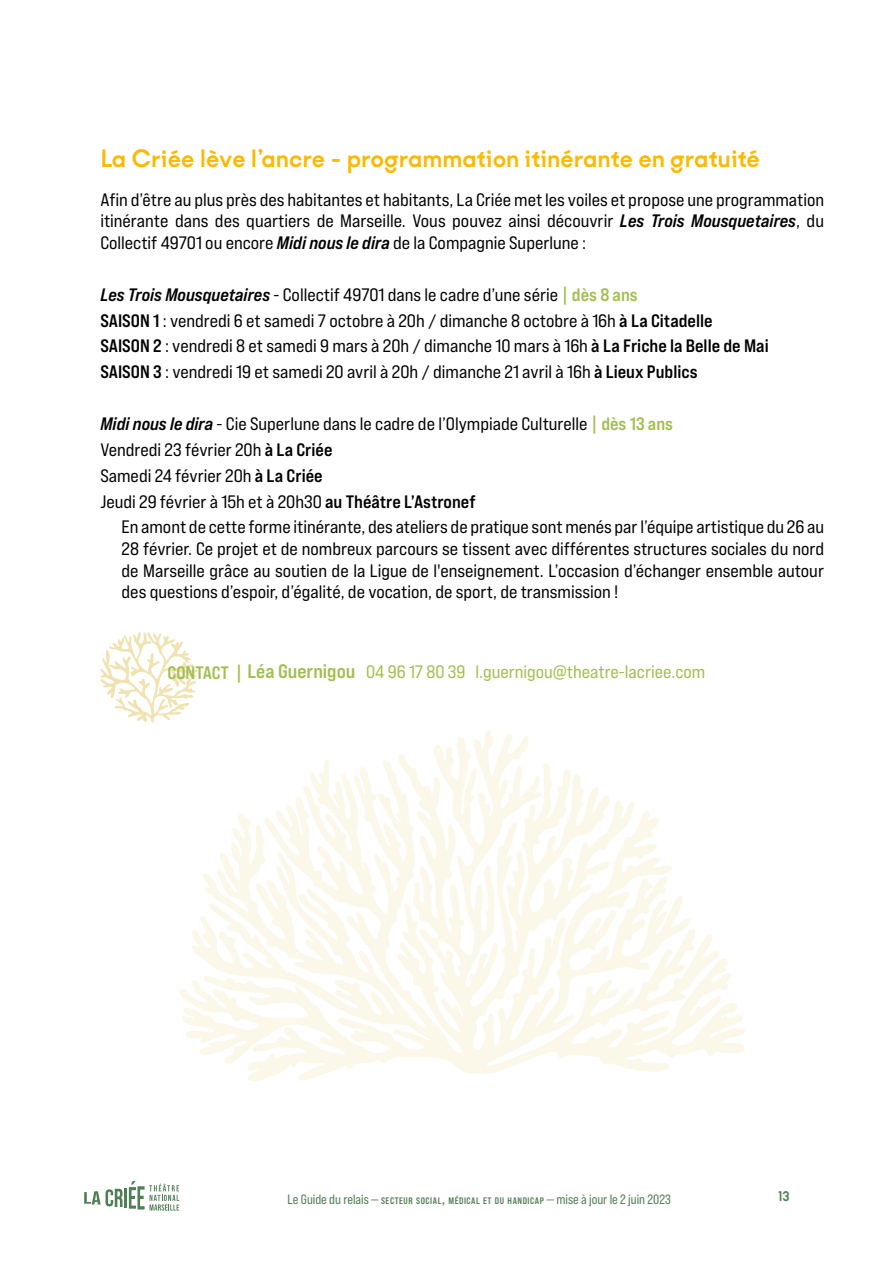
<style>
.page{position:relative;width:893px;height:1263px;background:#fff}
.page>*{position:absolute;margin:0;border:0;box-sizing:border-box;transform-origin:0 0}
.t1{font:700 27px "Kobe 1.1";letter-spacing:-.005em;color:#fbba00}
.t2{font:18px/25.8px "Bebas Neue Pro Exp Rg";color:#000;text-align:justify}
.t3{font:18px "Bebas Neue Pro Exp Rg";color:#a1be4d}
.t4{font:700 15px "Kobe 1.1";color:#527e55}
.t5{font:13.5px "Bebas Neue Pro Sm E Rg";color:#527e55}
.s1{font-family:"Bebas Neue Pro Exp Bd It"}
.s2{font-family:"Bebas Neue Pro Exp Bd";color:#a1be4d}
.s3{font-family:"Bebas Neue Pro Exp Bd"}
.s4{font-family:"Bebas Neue Pro Exp Bd";font-size:19.5px}
.s5{font-family:"Bebas Neue Pro Sm E Bd";font-size:9.45px}
.s6{font-family:"Bebas Neue Pro Sm E Bd"}
</style>
<div class="page">
<hr style="left:124px;top:1188px;width:3px;height:20px;background:#527e55">
<svg style="left:84px;top:1189px;width:39px;height:18px"></svg>
<svg style="left:129px;top:1181px;width:50px;height:30px"></svg>
<svg style="left:100px;top:632px;width:98px;height:91px"></svg>
<svg style="left:179px;top:730px;width:566px;height:351px"></svg>
<h1 class="t1" style="left:100px;top:144px;width:661px">La Criée lève l’ancre - programmation itinérante en gratuité</h1>
<p class="t2" style="left:100px;top:188px;width:725px;line-height:21.6px">Afin d’être au plus près des habitantes et habitants, La Criée met les voiles et propose une programmation itinérante dans des quartiers de Marseille. Vous pouvez ainsi découvrir <span class="s1">Les Trois Mousquetaires</span>, du Collectif 49701 ou encore <span class="s1">Midi nous le dira</span> de la Compagnie Superlune :</p>
<p class="t2" style="left:100px;top:281px;width:670px;text-align:left"><span class="s1">Les Trois Mousquetaires</span> - Collectif 49701 dans le cadre d’une série <span class="s2">| dès 8 ans<br></span><span class="s3">SAISON 1</span> : vendredi 6 et samedi 7 octobre à 20h / dimanche 8 octobre à 16h <span class="s3">à La Citadelle<br>SAISON 2</span> : vendredi 8 et samedi 9 mars à 20h / dimanche 10 mars à 16h <span class="s3">à La Friche la Belle de Mai SAISON 3</span> : vendredi 19 et samedi 20 avril à 20h / dimanche 21 avril à 16h <span class="s3">à Lieux Publics</span></p>
<p class="t2" style="left:100px;top:410px;width:574px;text-align:left"><span class="s1">Midi nous le dira</span> - Cie Superlune dans le cadre de l’Olympiade Culturelle <span class="s2">| dès 13 ans </span>Vendredi 23 février 20h <span class="s3">à La Criée<br></span>Samedi 24 février 20h <span class="s3">à La Criée<br></span>Jeudi 29 février à 15h et à 20h30 <span class="s3">au Théâtre L’Astronef</span></p>
<p class="t2" style="left:122px;top:516px;width:704px;line-height:21.6px">En amont de cette forme itinérante, des ateliers de pratique sont menés par l’équipe artistique du 26 au 28 février. Ce projet et de nombreux parcours se tissent avec différentes structures sociales du nord de Marseille grâce au soutien de la Ligue de l'enseignement. L’occasion d’échanger ensemble autour des questions d’espoir, d’égalité, de vocation, de sport, de transmission !</p>
<p class="t3" style="left:168px;top:661px;width:539px"><span class="s3">CONTACT |</span> <span class="s4">Léa Guernigou</span> 04 96 17 80 39 l.guernigou@theatre-lacriee.com</p>
<p class="t5" style="left:288px;top:1191px;width:385px">Le Guide du relais — <span class="s5">SECTEUR SOCIAL</span><span class="s6">,</span> <span class="s5">MÉDICAL ET DU HANDICAP</span> — mise à jour le 2 juin 2023</p>
<p class="t4" style="left:778px;top:1188px;width:13px">13</p>
</div>
